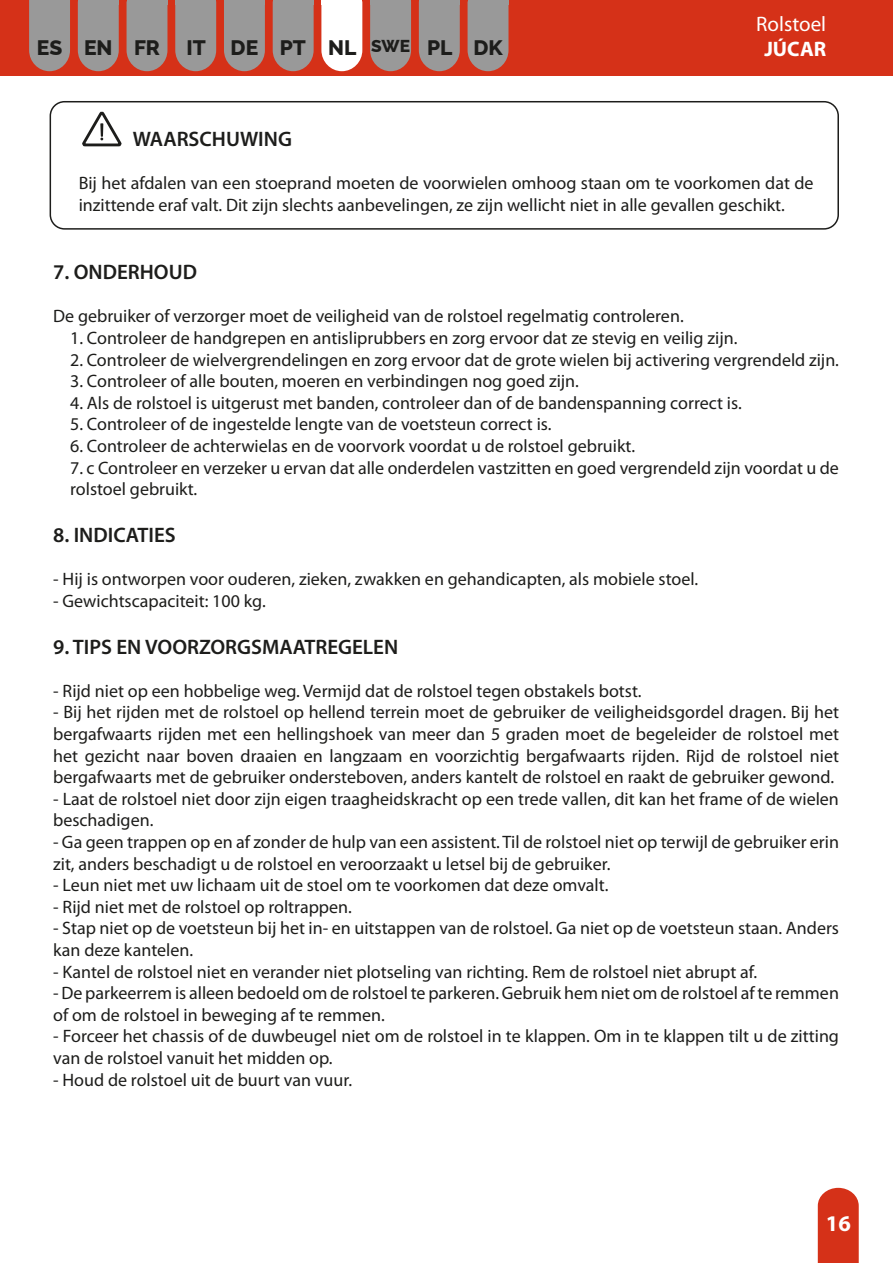
<style>
.page{position:relative;width:893px;height:1263px;background:#fff}
.page>*{position:absolute;margin:0;border:0;box-sizing:border-box;transform-origin:0 0}
.t1{font:700 22.5px "Myriad Pro";color:#fff}
.t2{font:600 21px "Myriad Pro";color:#1d1d1b}
.t3{font:800 21px "Raleway";color:#1d1d1b}
.t4{font:21px "Myriad Pro";color:#fff}
.t5{font:700 21px "Myriad Pro";color:#fff}
.t6{font:18px/21.6px "Myriad Pro";color:#1d1d1b}
.s1{font-size:17.25px}
</style>
<div class="page">
<div style="left:0;top:1px;width:893px;height:75px;background:#d53118"></div>
<svg style="left:29px;top:0;width:41px;height:71px;background:#9d908e"></svg>
<div style="left:37px;top:35px;width:26px;height:20px;background:#999"></div>
<div style="left:127px;top:4px;width:40px;height:67px;background:#999"></div>
<hr style="left:127px;top:0;width:40px;height:4px;background:#999">
<svg style="left:78px;top:4px;width:41px;height:67px;background:#9d9190"></svg>
<hr style="left:78px;top:0;width:41px;height:4px;background:#999">
<svg style="left:321px;top:4px;width:41px;height:67px;background:#fbece9"></svg>
<div style="left:328px;top:35px;width:28px;height:20px;background:#fff"></div>
<hr style="left:321px;top:0;width:41px;height:4px;background:#fff">
<div style="left:468px;top:4px;width:40px;height:67px;background:#999"></div>
<hr style="left:468px;top:0;width:40px;height:4px;background:#999">
<svg style="left:273px;top:4px;width:41px;height:67px;background:#9d918f"></svg>
<hr style="left:273px;top:0;width:41px;height:4px;background:#999">
<svg style="left:419px;top:4px;width:41px;height:67px;background:#9d9190"></svg>
<hr style="left:419px;top:0;width:41px;height:4px;background:#999">
<svg style="left:224px;top:4px;width:41px;height:67px;background:#9c9290"></svg>
<hr style="left:224px;top:0;width:41px;height:4px;background:#999">
<svg style="left:370px;top:4px;width:41px;height:67px;background:#9d9190"></svg>
<hr style="left:370px;top:0;width:41px;height:4px;background:#999">
<svg style="left:175px;top:4px;width:41px;height:67px;background:#9d918f"></svg>
<hr style="left:175px;top:0;width:41px;height:4px;background:#999">
<svg style="left:818px;top:1188px;width:41px;height:75px;background:#d73c24"></svg>
<svg style="left:82px;top:111px;width:40px;height:36px"></svg>
<div style="left:50px;top:101px;width:789px;height:129px;border:2px solid #1d1d1b;border-radius:14px"></div>
<p class="t4" style="left:756px;top:11px;width:72px">Rolstoel</p>
<p class="t3" style="left:37px;top:30px;width:125px">ES EN FR</p>
<p class="t3" style="left:186px;top:30px;width:318px">IT DE PT NL <span class="s1">SWE</span> PL DK</p>
<p class="t5" style="left:764px;top:35px;width:63px">JÚCAR</p>
<p class="t2" style="left:133px;top:126px;width:161px">WAARSCHUWING</p>
<p class="t6" style="left:79px;top:172px;width:736px">Bij het afdalen van een stoeprand moeten de voorwielen omhoog staan om te voorkomen dat de inzittende eraf valt. Dit zijn slechts aanbevelingen, ze zijn wellicht niet in alle gevallen geschikt.</p>
<p class="t2" style="left:53px;top:259px;width:145px">7. ONDERHOUD</p>
<p class="t6" style="left:53px;top:305px;width:632px">De gebruiker of verzorger moet de veiligheid van de rolstoel regelmatig controleren.</p>
<p class="t6" style="left:70px;top:327px;width:669px">1. Controleer de handgrepen en antisliprubbers en zorg ervoor dat ze stevig en veilig zijn.</p>
<p class="t6" style="left:70px;top:348px;width:770px">2. Controleer de wielvergrendelingen en zorg ervoor dat de grote wielen bij activering vergrendeld zijn.</p>
<p class="t6" style="left:70px;top:370px;width:510px">3. Controleer of alle bouten, moeren en verbindingen nog goed zijn.</p>
<p class="t6" style="left:70px;top:392px;width:673px">4. Als de rolstoel is uitgerust met banden, controleer dan of de bandenspanning correct is.</p>
<p class="t6" style="left:70px;top:413px;width:483px">5. Controleer of de ingestelde lengte van de voetsteun correct is.</p>
<p class="t6" style="left:70px;top:435px;width:566px">6. Controleer de achterwielas en de voorvork voordat u de rolstoel gebruikt.</p>
<p class="t6" style="left:70px;top:456px;width:770px">7. c Controleer en verzeker u ervan dat alle onderdelen vastzitten en goed vergrendeld zijn voordat u de rolstoel gebruikt.</p>
<p class="t2" style="left:53px;top:522px;width:124px">8. INDICATIES</p>
<p class="t6" style="left:53px;top:568px;width:647px">- Hij is ontworpen voor ouderen, zieken, zwakken en gehandicapten, als mobiele stoel.</p>
<p class="t6" style="left:53px;top:590px;width:214px">- Gewichtscapaciteit: 100 kg.</p>
<p class="t2" style="left:53px;top:633px;width:347px">9. TIPS EN VOORZORGSMAATREGELEN</p>
<p class="t6" style="left:53px;top:680px;width:590px">- Rijd niet op een hobbelige weg. Vermijd dat de rolstoel tegen obstakels botst.</p>
<p class="t6" style="left:53px;top:701px;width:787px;text-align:justify">- Bij het rijden met de rolstoel op hellend terrein moet de gebruiker de veiligheidsgordel dragen. Bij het bergafwaarts rijden met een hellingshoek van meer dan 5 graden moet de begeleider de rolstoel met het gezicht naar boven draaien en langzaam en voorzichtig bergafwaarts rijden. Rijd de rolstoel niet bergafwaarts met de gebruiker ondersteboven, anders kantelt de rolstoel en raakt de gebruiker gewond.</p>
<p class="t6" style="left:53px;top:788px;width:787px">- Laat de rolstoel niet door zijn eigen traagheidskracht op een trede vallen, dit kan het frame of de wielen beschadigen.</p>
<p class="t6" style="left:53px;top:831px;width:787px">- Ga geen trappen op en af zonder de hulp van een assistent. Til de rolstoel niet op terwijl de gebruiker erin zit, anders beschadigt u de rolstoel en veroorzaakt u letsel bij de gebruiker.</p>
<p class="t6" style="left:53px;top:874px;width:557px">- Leun niet met uw lichaam uit de stoel om te voorkomen dat deze omvalt.</p>
<p class="t6" style="left:53px;top:896px;width:300px">- Rijd niet met de rolstoel op roltrappen.</p>
<p class="t6" style="left:53px;top:917px;width:787px">- Stap niet op de voetsteun bij het in- en uitstappen van de rolstoel. Ga niet op de voetsteun staan. Anders kan deze kantelen.</p>
<p class="t6" style="left:53px;top:960px;width:705px">- Kantel de rolstoel niet en verander niet plotseling van richting. Rem de rolstoel niet abrupt af.</p>
<p class="t6" style="left:53px;top:982px;width:787px">- De parkeerrem is alleen bedoeld om de rolstoel te parkeren. Gebruik hem niet om de rolstoel af te remmen of om de rolstoel in beweging af te remmen.</p>
<p class="t6" style="left:53px;top:1025px;width:787px">- Forceer het chassis of de duwbeugel niet om de rolstoel in te klappen. Om in te klappen tilt u de zitting van de rolstoel vanuit het midden op.</p>
<p class="t6" style="left:53px;top:1068px;width:300px">- Houd de rolstoel uit de buurt van vuur.</p>
<p class="t1" style="left:826px;top:1209px;width:26px">16</p>
</div>
